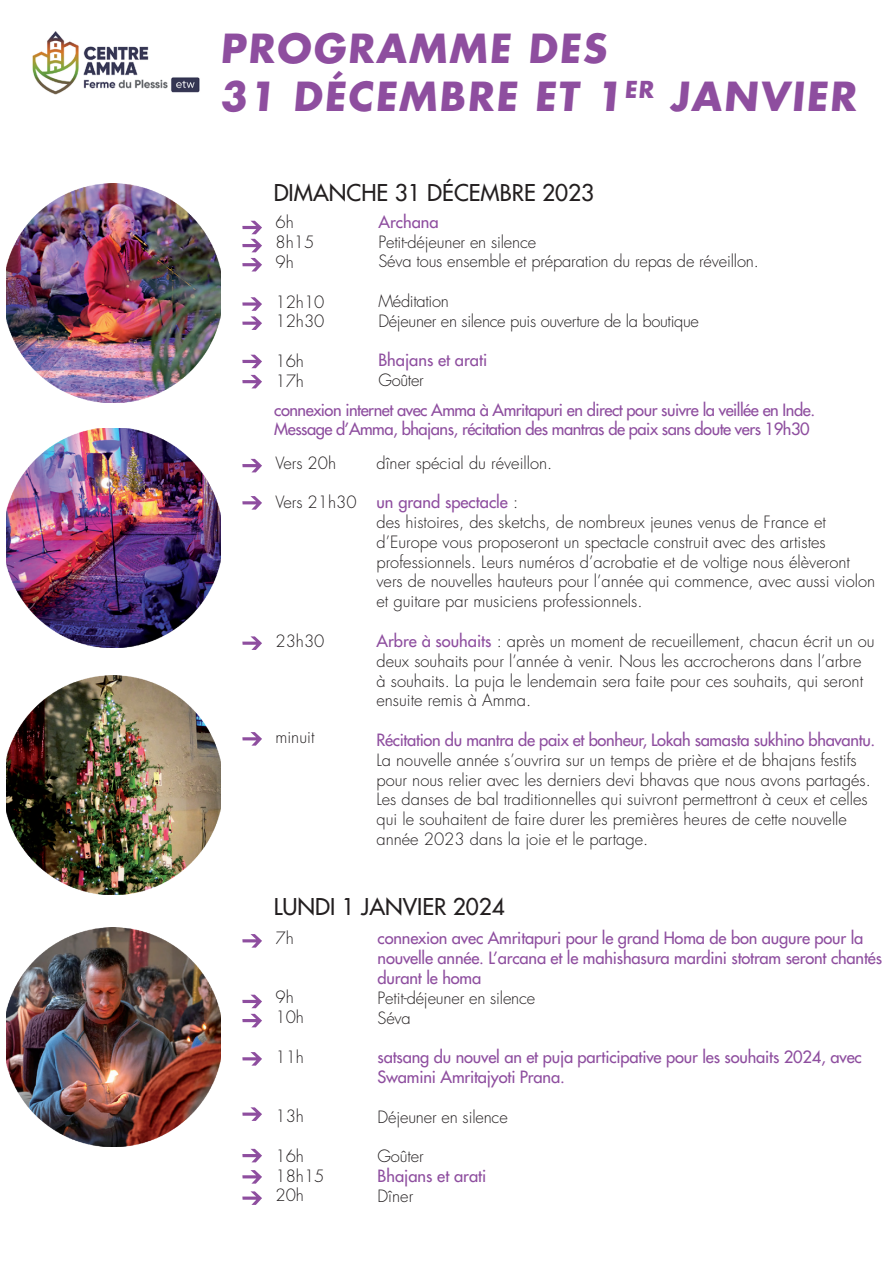
<style>
.page{position:relative;width:893px;height:1263px;background:#fff}
.page>*{position:absolute;margin:0;border:0;box-sizing:border-box;transform-origin:0 0}
.t1{font:700 39px/48px "Futura";color:#8e4e9f}
.t2{font:22.5px "Futura";color:#231f20}
.t3{font:300 16.5px/19.8px "Futura";color:#231f20}
.t4{font:16.5px/19.8px "Futura";letter-spacing:-.01em;color:#8e4e9f}
.t5{font:16.5px/19.8px "Futura";letter-spacing:-.03em;color:#8e4e9f}
.t6{font:300 16.5px/19.8px "Futura";letter-spacing:-.02em;color:#231f20}
.s1{font-weight:400;color:#8e4e9f}
</style>
<div class="page">
<svg style="left:242px;top:459px;width:20px;height:13px"></svg>
<svg style="left:242px;top:496px;width:20px;height:14px"></svg>
<svg style="left:242px;top:636px;width:20px;height:14px"></svg>
<svg style="left:242px;top:355px;width:20px;height:13px"></svg>
<svg style="left:242px;top:732px;width:20px;height:14px"></svg>
<svg style="left:242px;top:934px;width:20px;height:14px"></svg>
<svg style="left:242px;top:1014px;width:20px;height:13px"></svg>
<svg style="left:242px;top:995px;width:20px;height:13px"></svg>
<svg style="left:242px;top:1107px;width:20px;height:14px"></svg>
<svg style="left:242px;top:375px;width:20px;height:13px"></svg>
<img style="left:32px;top:31px;width:168px;height:64px">
<svg style="left:242px;top:1149px;width:20px;height:13px"></svg>
<svg style="left:242px;top:1170px;width:20px;height:13px"></svg>
<svg style="left:242px;top:1191px;width:20px;height:14px"></svg>
<svg style="left:242px;top:297px;width:20px;height:33px"></svg>
<svg style="left:242px;top:1052px;width:20px;height:14px"></svg>
<svg style="left:242px;top:221px;width:20px;height:31px"></svg>
<svg style="left:242px;top:258px;width:20px;height:13px"></svg>
<img style="left:6px;top:183px;width:214px;height:220px">
<img style="left:6px;top:428px;width:214px;height:219px">
<img style="left:6px;top:676px;width:214px;height:219px">
<img style="left:6px;top:928px;width:214px;height:219px">
<h1 class="t1" style="left:220px;top:24px;width:642px">PROGRAMME DES<br>31 DÉCEMBRE ET 1<sup>ER</sup> JANVIER</h1>
<h2 class="t2" style="left:274px;top:179px;width:322px">Dimanche 31 décembre 2023</h2>
<p class="t3" style="left:275px;top:213px;width:40px">6h<br>8h15<br>9h</p>
<p class="t3" style="left:275px;top:292px;width:51px">12h10<br>12h30</p>
<p class="t3" style="left:275px;top:352px;width:30px">16h<br>17h</p>
<p class="t4" style="left:378px;top:212px;width:62px">Archana</p>
<p class="t3" style="left:378px;top:232px;width:382px">Petit-déjeuner en silence<br>Séva tous ensemble et préparation du repas de réveillon.</p>
<p class="t6" style="left:378px;top:292px;width:322px">Méditation<br>Déjeuner en silence puis ouverture de la boutique</p>
<p class="t4" style="left:378px;top:350px;width:110px">Bhajans et arati</p>
<p class="t3" style="left:378px;top:371px;width:47px">Goûter</p>
<p class="t5" style="left:274px;top:400px;width:542px">connexion internet avec Amma à Amritapuri en direct pour suivre la veillée en Inde.<br>Message d’Amma, bhajans, récitation des mantras de paix sans doute vers 19h30</p>
<p class="t3" style="left:275px;top:453px;width:62px">Vers 20h</p>
<p class="t3" style="left:275px;top:493px;width:83px">Vers 21h30</p>
<p class="t3" style="left:376px;top:453px;width:177px">dîner spécial du réveillon.</p>
<p class="t3" style="left:376px;top:493px;width:500px"><span class="s1">un grand spectacle</span> :<br>des histoires, des sketchs, de nombreux jeunes venus de France et d’Europe vous proposeront un spectacle construit avec des artistes professionnels. Leurs numéros d’acrobatie et de voltige nous élèveront vers de nouvelles hauteurs pour l’année qui commence, avec aussi violon et guitare par musiciens professionnels.</p>
<p class="t3" style="left:376px;top:631px;width:500px"><span class="s1">Arbre à souhaits</span> : après un moment de recueillement, chacun écrit un ou deux souhaits pour l’année à venir. Nous les accrocherons dans l’arbre à souhaits. La puja le lendemain sera faite pour ces souhaits, qui seront ensuite remis à Amma.</p>
<p class="t4" style="left:376px;top:730px;width:500px">Récitation du mantra de paix et bonheur, Lokah samasta sukhino bhavantu.</p>
<p class="t3" style="left:376px;top:750px;width:496px">La nouvelle année s’ouvrira sur un temps de prière et de bhajans festifs pour nous relier avec les derniers devi bhavas que nous avons partagés.<br>Les danses de bal traditionnelles qui suivront permettront à ceux et celles qui le souhaitent de faire durer les premières heures de cette nouvelle année 2023 dans la joie et le partage.</p>
<p class="t3" style="left:275px;top:631px;width:51px">23h30</p>
<p class="t3" style="left:275px;top:727px;width:41px">minuit</p>
<h2 class="t2" style="left:274px;top:892px;width:233px">lundi 1 janvier 2024</h2>
<p class="t3" style="left:275px;top:928px;width:20px">7h</p>
<p class="t4" style="left:378px;top:928px;width:506px">connexion avec Amritapuri pour le grand Homa de bon augure pour la nouvelle année. L’arcana et le mahishasura mardini stotram seront chantés durant le homa</p>
<p class="t3" style="left:378px;top:988px;width:159px">Petit-déjeuner en silence<br>Séva</p>
<p class="t4" style="left:378px;top:1047px;width:486px">satsang du nouvel an et puja participative pour les souhaits 2024, avec<br>Swamini Amritajyoti Prana.</p>
<p class="t3" style="left:378px;top:1107px;width:132px">Déjeuner en silence</p>
<p class="t3" style="left:378px;top:1147px;width:48px">Goûter</p>
<p class="t4" style="left:378px;top:1166px;width:110px">Bhajans et arati</p>
<p class="t3" style="left:378px;top:1186px;width:37px">Dîner</p>
<p class="t3" style="left:275px;top:988px;width:30px">9h<br>10h</p>
<p class="t3" style="left:275px;top:1047px;width:30px">11h</p>
<p class="t3" style="left:275px;top:1107px;width:30px">13h</p>
<p class="t3" style="left:275px;top:1146px;width:51px">16h<br>18h15<br>20h</p>
</div>
